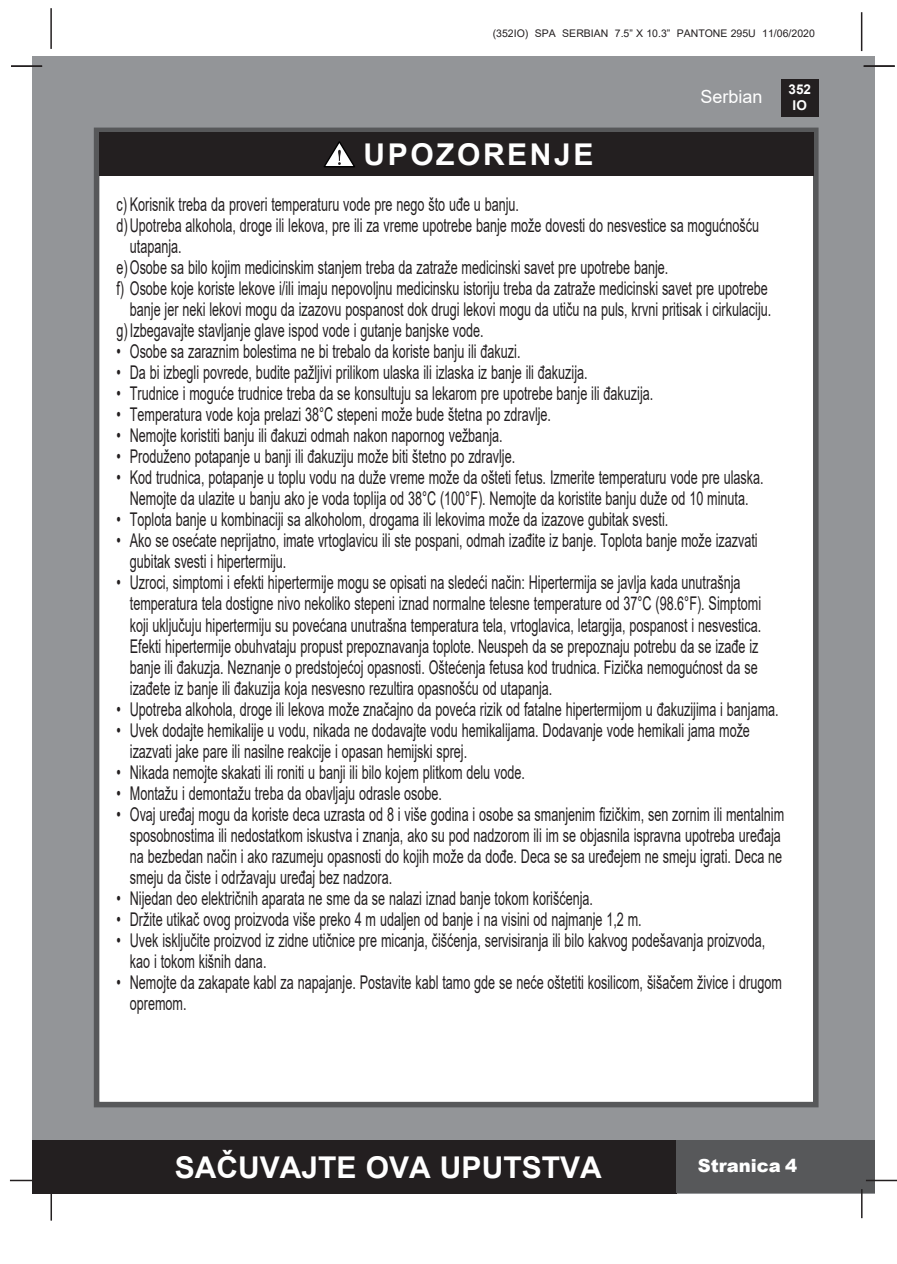
<style>
.page{position:relative;width:897px;height:1264px;background:#fff}
.page>*{position:absolute;margin:0;border:0;box-sizing:border-box;transform-origin:0 0}
.t1{font:700 30px "Arial";color:#fff}
.t2{font:700 30px "Arial";letter-spacing:.085em;color:#fff}
.t3{font:18.9px "Arial";color:#231f20;scale:.67 1}
.t4{font:900 18px "Arial";color:#fff}
.t5{font:18px "Arial";color:#fff}
.t6{font:700 13.5px/16.2px "Arial";color:#fff;text-align:center}
.t7{font:10.5px "Arial";color:#231f20}
</style>
<div class="page">
<div style="left:33px;top:56px;width:842px;height:1137px;background:#939598"></div>
<div style="left:780px;top:79px;width:38px;height:38px;background:#231f20"></div>
<hr style="left:50px;top:8px;width:2px;height:41px;background:#231f20">
<hr style="left:860px;top:12px;width:2px;height:39px;background:#231f20">
<div style="left:33px;top:1140px;width:644px;height:53px;background:#231f20"></div>
<div style="left:676px;top:1140px;width:199px;height:53px;background:#57585a"></div>
<hr style="left:865px;top:1179px;width:31px;height:2px;background:#231f20">
<hr style="left:860px;top:1189px;width:2px;height:29px;background:#231f20">
<hr style="left:50px;top:1190px;width:2px;height:30px;background:#231f20">
<hr style="left:10px;top:1179px;width:31px;height:2px;background:#231f20">
<div style="left:94px;top:128px;width:724px;height:979px;background:#fff;border:6px solid #57585a"></div>
<div style="left:99px;top:132px;width:714px;height:44px;background:#231f20"></div>
<hr style="left:863px;top:65px;width:31px;height:2px;background:#231f20">
<hr style="left:11px;top:65px;width:31px;height:2px;background:#231f20">
<svg style="left:323px;top:141px;width:32px;height:26px"></svg>
<p class="t7" style="left:492px;top:26px;width:323px">(352IO) SPA SERBIAN 7.5” X 10.3” PANTONE 295U 11/06/2020</p>
<p class="t5" style="left:700px;top:84px;width:64px">Serbian</p>
<p class="t6" style="left:788px;top:81px;width:24px">352<br>IO</p>
<p class="t2" style="left:363px;top:134px;width:231px">UPOZORENJE</p>
<p class="t3" style="left:116px;top:192px;width:602px">c) Korisnik treba da proveri temperaturu vode pre nego što uđe u banju.</p>
<p class="t3" style="left:116px;top:213px;width:960px">d) Upotreba alkohola, droge ili lekova, pre ili za vreme upotrebe banje može dovesti do nesvestice sa mogućnošću</p>
<p class="t3" style="left:130px;top:234px;width:79px">utapanja.</p>
<p class="t3" style="left:116px;top:255px;width:825px">e) Osobe sa bilo kojim medicinskim stanjem treba da zatraže medicinski savet pre upotrebe banje.</p>
<p class="t3" style="left:116px;top:276px;width:973px">f) Osobe koje koriste lekove i/ili imaju nepovoljnu medicinsku istoriju treba da zatraže medicinski savet pre upotrebe</p>
<p class="t3" style="left:130px;top:297px;width:958px">banje jer neki lekovi mogu da izazovu pospanost dok drugi lekovi mogu da utiču na puls, krvni pritisak i cirkulaciju.</p>
<p class="t3" style="left:116px;top:318px;width:550px">g) Izbegavajte stavljanje glave ispod vode i gutanje banjske vode.</p>
<p class="t3" style="left:116px;top:339px;width:604px">• Osobe sa zaraznim bolestima ne bi trebalo da koriste banju ili đakuzi.</p>
<p class="t3" style="left:116px;top:360px;width:705px">• Da bi izbegli povrede, budite pažljivi prilikom ulaska ili izlaska iz banje ili đakuzija.</p>
<p class="t3" style="left:116px;top:381px;width:802px">• Trudnice i moguće trudnice treba da se konsultuju sa lekarom pre upotrebe banje ili đakuzija.</p>
<p class="t3" style="left:116px;top:402px;width:650px">• Temperatura vode koja prelazi 38°C stepeni može bude štetna po zdravlje.</p>
<p class="t3" style="left:116px;top:423px;width:578px">• Nemojte koristiti banju ili đakuzi odmah nakon napornog vežbanja.</p>
<p class="t3" style="left:116px;top:444px;width:597px">• Produženo potapanje u banji ili đakuziju može biti štetno po zdravlje.</p>
<p class="t3" style="left:116px;top:465px;width:967px">• Kod trudnica, potapanje u toplu vodu na duže vreme može da ošteti fetus. Izmerite temperaturu vode pre ulaska.</p>
<p class="t3" style="left:130px;top:486px;width:924px">Nemojte da ulazite u banju ako je voda toplija od 38°C (100°F). Nemojte da koristite banju duže od 10 minuta.</p>
<p class="t3" style="left:116px;top:507px;width:825px">• Toplota banje u kombinaciji sa alkoholom, drogama ili lekovima može da izazove gubitak svesti.</p>
<p class="t3" style="left:116px;top:528px;width:958px">• Ako se osećate neprijatno, imate vrtoglavicu ili ste pospani, odmah izađite iz banje. Toplota banje može izazvati</p>
<p class="t3" style="left:130px;top:549px;width:235px">gubitak svesti i hipertermiju.</p>
<p class="t3" style="left:116px;top:570px;width:932px">• Uzroci, simptomi i efekti hipertermije mogu se opisati na sledeći način: Hipertermija se javlja kada unutrašnja</p>
<p class="t3" style="left:130px;top:591px;width:943px">temperatura tela dostigne nivo nekoliko stepeni iznad normalne telesne temperature od 37°C (98.6°F). Simptomi</p>
<p class="t3" style="left:130px;top:612px;width:943px">koji uključuju hipertermiju su povećana unutrašna temperatura tela, vrtoglavica, letargija, pospanost i nesvestica.</p>
<p class="t3" style="left:130px;top:633px;width:939px">Efekti hipertermije obuhvataju propust prepoznavanja toplote. Neuspeh da se prepoznaju potrebu da se izađe iz</p>
<p class="t3" style="left:130px;top:654px;width:938px">banje ili đakuzja. Neznanje o predstojećoj opasnosti. Oštećenja fetusa kod trudnica. Fizička nemogućnost da se</p>
<p class="t3" style="left:130px;top:675px;width:632px">izađete iz banje ili đakuzija koja nesvesno rezultira opasnošću od utapanja.</p>
<p class="t3" style="left:116px;top:696px;width:989px">• Upotreba alkohola, droge ili lekova može značajno da poveća rizik od fatalne hipertermijom u đakuzijima i banjama.</p>
<p class="t3" style="left:116px;top:717px;width:947px">• Uvek dodajte hemikalije u vodu, nikada ne dodavajte vodu hemikalijama. Dodavanje vode hemikali jama može</p>
<p class="t3" style="left:130px;top:738px;width:505px">izazvati jake pare ili nasilne reakcije i opasan hemijski sprej.</p>
<p class="t3" style="left:116px;top:759px;width:611px">• Nikada nemojte skakati ili roniti u banji ili bilo kojem plitkom delu vode.</p>
<p class="t3" style="left:116px;top:780px;width:487px">• Montažu i demontažu treba da obavljaju odrasle osobe.</p>
<p class="t3" style="left:116px;top:801px;width:998px">• Ovaj uređaj mogu da koriste deca uzrasta od 8 i više godina i osobe sa smanjenim fizičkim, sen zornim ili mentalnim</p>
<p class="t3" style="left:130px;top:822px;width:972px">sposobnostima ili nedostatkom iskustva i znanja, ako su pod nadzorom ili im se objasnila ispravna upotreba uređaja</p>
<p class="t3" style="left:130px;top:843px;width:975px">na bezbedan način i ako razumeju opasnosti do kojih može da dođe. Deca se sa uređejem ne smeju igrati. Deca ne</p>
<p class="t3" style="left:130px;top:864px;width:393px">smeju da čiste i održavaju uređaj bez nadzora.</p>
<p class="t3" style="left:116px;top:885px;width:713px">• Nijedan deo električnih aparata ne sme da se nalazi iznad banje tokom korišćenja.</p>
<p class="t3" style="left:116px;top:906px;width:785px">• Držite utikač ovog proizvoda više preko 4 m udaljen od banje i na visini od najmanje 1,2 m.</p>
<p class="t3" style="left:116px;top:927px;width:970px">• Uvek isključite proizvod iz zidne utičnice pre micanja, čišćenja, servisiranja ili bilo kakvog podešavanja proizvoda,</p>
<p class="t3" style="left:130px;top:948px;width:205px">kao i tokom kišnih dana.</p>
<p class="t3" style="left:116px;top:969px;width:994px">• Nemojte da zakapate kabl za napajanje. Postavite kabl tamo gde se neće oštetiti kosilicom, šišačem živice i drugom</p>
<p class="t3" style="left:130px;top:990px;width:86px">opremom.</p>
<h1 class="t1" style="left:175px;top:1146px;width:428px">SAČUVAJTE OVA UPUTSTVA</h1>
<p class="t4" style="left:697px;top:1152px;width:101px">Stranica 4</p>
</div>
